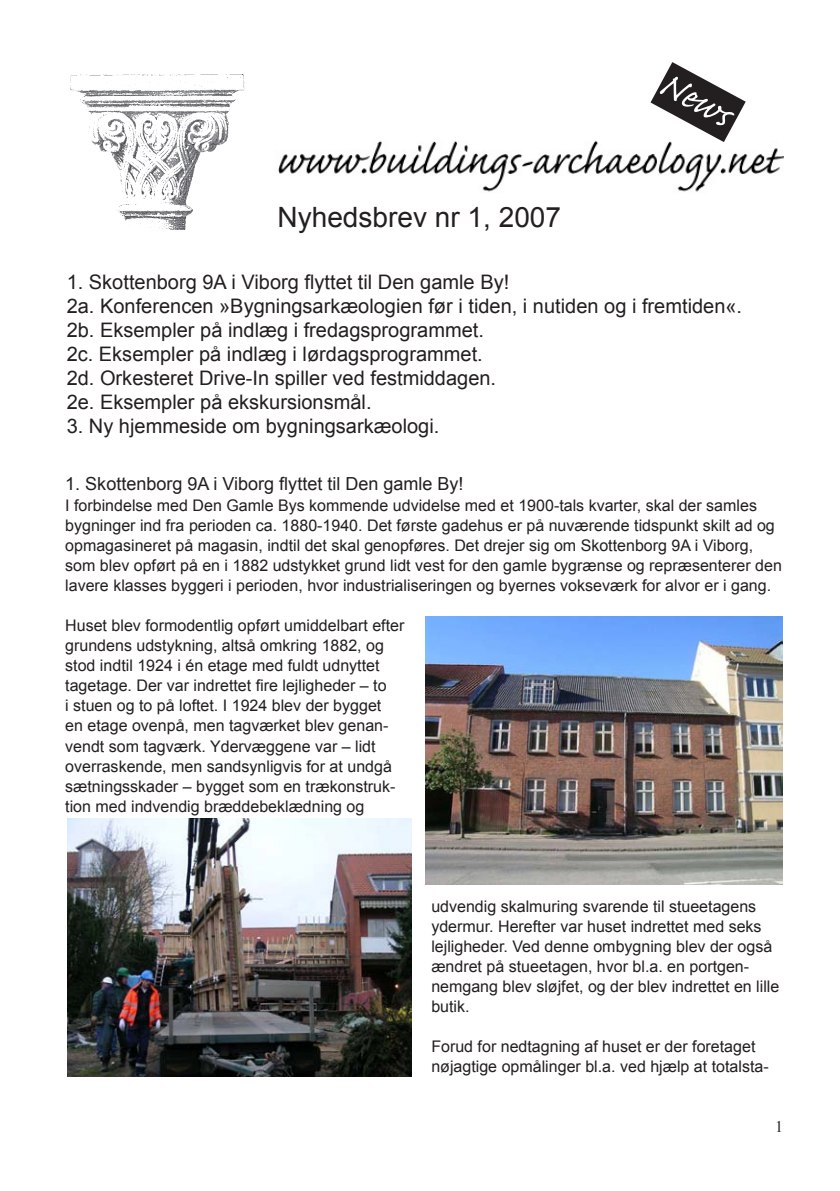
<style>
.page{position:relative;width:840px;height:1191px;background:#fff}
.page>*{position:absolute;margin:0;border:0;box-sizing:border-box;transform-origin:0 0}
.t1{font:48px "Caflisch Script Pro";color:#fff}
.t2{font:28px "Arial";color:#231f20}
.t3{font:20px/24px "Arial";color:#231f20}
.t4{font:18px "Arial";color:#231f20}
.t5{font:16px/20px "Arial";color:#231f20}
.t6{font:16px "Times New Roman";color:#231f20}
</style>
<div class="page">
<img style="left:70px;top:74px;width:175px;height:156px">
<img style="left:278px;top:140px;width:504px;height:52px">
<svg style="left:650px;top:62px;width:95px;height:80px"></svg>
<img style="left:425px;top:617px;width:357px;height:267px">
<img style="left:67px;top:818px;width:344px;height:258px">
<h2 class="t2" style="left:277px;top:199px;width:285px">Nyhedsbrev nr 1, 2007</h2>
<h1 class="t1" style="left:673px;top:59px;width:78px;rotate:28deg">News</h1>
<p class="t3" style="left:67px;top:270px;width:676px">1. Skottenborg 9A i Viborg flyttet til Den gamle By!<br>2a. Konferencen »Bygningsarkæologien før i tiden, i nutiden og i fremtiden«.<br>2b. Eksempler på indlæg i fredagsprogrammet.<br>2c. Eksempler på indlæg i lørdagsprogrammet.<br>2d. Orkesteret Drive-In spiller ved festmiddagen.<br>2e. Eksempler på ekskursionsmål.</p>
<p class="t3" style="left:67px;top:414px;width:374px">3. Ny hjemmeside om bygningsarkæologi.</p>
<p class="t4" style="left:65px;top:472px;width:399px">1. Skottenborg 9A i Viborg flyttet til Den gamle By!</p>
<p class="t5" style="left:65px;top:496px;width:717px">I forbindelse med Den Gamle Bys kommende udvidelse med et 1900-tals kvarter, skal der samles bygninger ind fra perioden ca. 1880-1940. Det første gadehus er på nuværende tidspunkt skilt ad og opmagasineret på magasin, indtil det skal genopføres. Det drejer sig om Skottenborg 9A i Viborg, som blev opført på en i 1882 udstykket grund lidt vest for den gamle bygrænse og repræsenterer den lavere klasses byggeri i perioden, hvor industrialiseringen og byernes vokseværk for alvor er i gang.</p>
<p class="t5" style="left:65px;top:616px;width:340px">Huset blev formodentlig opført umiddelbart efter grundens udstykning, altså omkring 1882, og stod indtil 1924 i én etage med fuldt udnyttet tagetage. Der var indrettet fire lejligheder – to<br>i stuen og to på loftet. I 1924 blev der bygget<br>en etage ovenpå, men tagværket blev genan&shy;vendt som tagværk. Ydervæggene var – lidt overraskende, men sandsynligvis for at undgå sætningsskader – bygget som en trækonstruk&shy;tion med indvendig bræddebeklædning og</p>
<p class="t5" style="left:431px;top:896px;width:349px">udvendig skalmuring svarende til stueetagens ydermur. Herefter var huset indrettet med seks lejligheder. Ved denne ombygning blev der også ændret på stueetagen, hvor bl.a. en portgen&shy;nemgang blev sløjfet, og der blev indrettet en lille butik.</p>
<p class="t5" style="left:431px;top:1036px;width:339px">Forud for nedtagning af huset er der foretaget nøjagtige opmålinger bl.a. ved hjælp at totalsta-</p>
<p class="t6" style="left:774px;top:1115px;width:9px">1</p>
</div>
